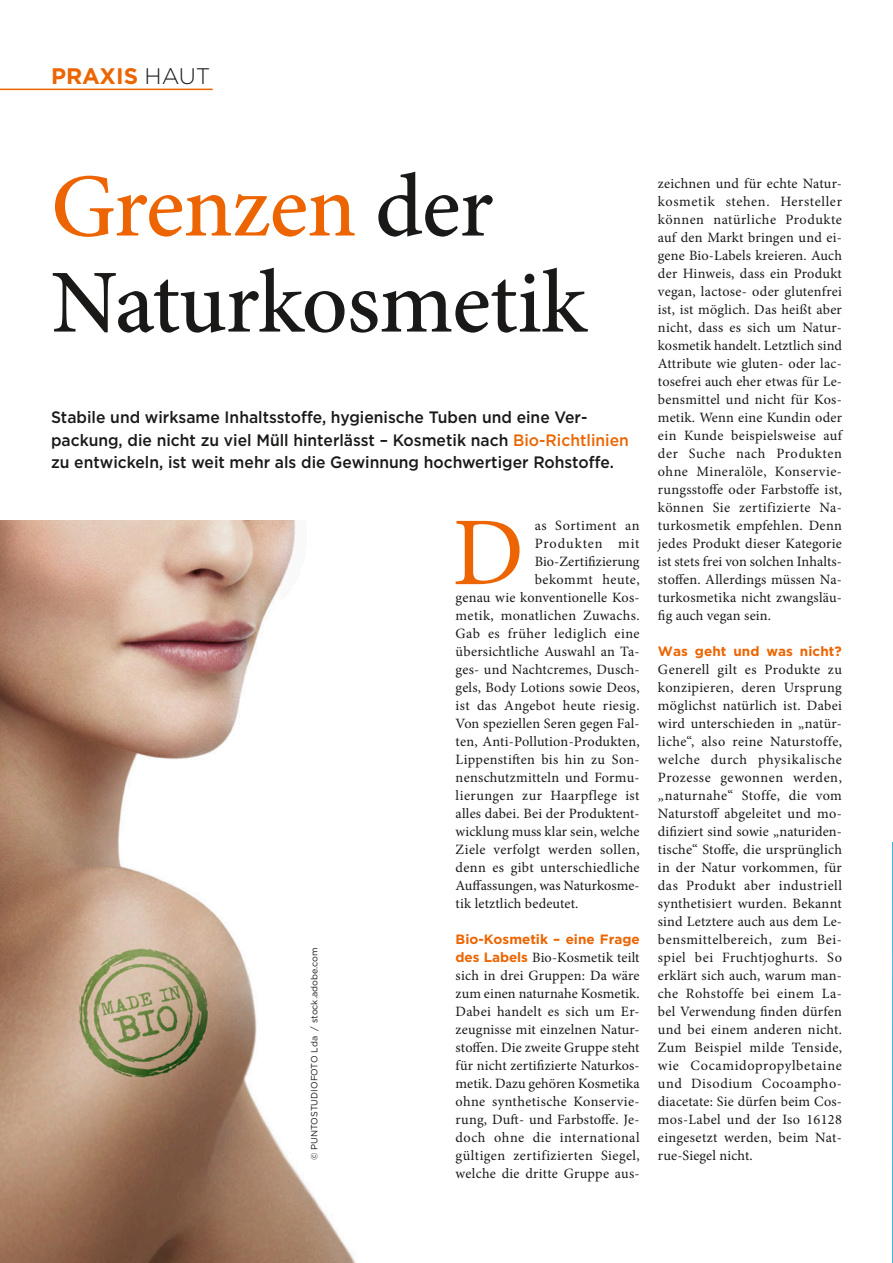
<style>
.page{position:relative;width:893px;height:1263px;background:#fff}
.page>*{position:absolute;margin:0;border:0;box-sizing:border-box;transform-origin:0 0}
.Intitial{font:97.35px "Minion Pro";color:#ec6502}
.t1{font:500 90px/96px "Minion Pro";letter-spacing:-.01em;color:#1a1918}
.Rubrik_Thema{font:700 22.5px "Gotham";color:#ec6502}
.Vorspann{font:500 16.5px/22.5px "Gotham";color:#1a1918;scale:.95 1}
.Grundtext{font:14.25px/18px "Minion Pro";letter-spacing:.015em;color:#1a1918;text-align:justify}
.Intitial-2{font:14.25px "Minion Pro";letter-spacing:.02em;color:#1a1918}
.Intitial-3{font:14.25px "Minion Pro";color:#1a1918}
.Intitial-4{font:14.25px "Minion Pro";letter-spacing:.06em;color:#1a1918}
.Grundtext-2{font:700 13.5px "Gotham";color:#ec6502}
.Bildquelle{font:9px "Gotham";color:#1a1918}
.s1{font-weight:300;color:#1a1918}
.s2{color:#ec6502}
.s3{font-family:"Gotham";font-weight:700;font-size:13.5px;color:#ec6502}
</style>
<div class="page">
<img style="left:0;top:520px;width:356px;height:743px">
<hr style="left:0;top:89px;width:213px;height:1px;background:#ec6502">
<svg style="left:892px;top:842px;width:1px;height:421px"></svg>
<p class="Rubrik_Thema" style="left:51px;top:61px;width:161px">PRAXIS <span class="s1">HAUT</span></p>
<p class="t1" style="left:51px;top:159px;width:537px"><span class="s2">Grenzen</span> der<br>Naturkosmetik</p>
<p class="Vorspann" style="left:51px;top:406px;width:610px">Stabile und wirksame Inhaltsstoffe, hygienische Tuben und eine Ver&shy;packung, die nicht zu viel Müll hinterlässt – Kosmetik nach <span class="s2">Bio-Richtlinien </span>zu entwickeln, ist weit mehr als die Gewinnung hochwertiger Rohstoffe.</p>
<p class="Bildquelle" style="left:309px;top:1160px;width:214px;rotate:-90deg">© PUNTOSTUDIOFOTO Lda / stock.adobe.com</p>
<p class="Intitial" style="left:452px;top:488px;width:73px">D</p>
<p class="Intitial-2" style="left:535px;top:516px;width:106px">as Sortiment an</p>
<p class="Intitial-4" style="left:535px;top:534px;width:106px">Produkten mit</p>
<p class="Intitial-2" style="left:535px;top:552px;width:106px">Bio-Zertifizierung</p>
<p class="Intitial-2" style="left:535px;top:570px;width:106px">bekommt heute,</p>
<p class="Intitial-2" style="left:456px;top:588px;width:186px">genau wie konventionelle Kos-</p>
<p class="Intitial-2" style="left:456px;top:606px;width:186px">metik, monatlichen Zuwachs.</p>
<p class="Intitial-2" style="left:456px;top:624px;width:186px">Gab es früher lediglich eine</p>
<p class="Intitial-2" style="left:456px;top:642px;width:186px">übersichtliche Auswahl an Ta-</p>
<p class="Intitial-2" style="left:456px;top:660px;width:186px">ges- und Nachtcremes, Dusch-</p>
<p class="Intitial-2" style="left:456px;top:678px;width:185px">gels, Body Lotions sowie Deos,</p>
<p class="Intitial-2" style="left:456px;top:696px;width:185px">ist das Angebot heute riesig.</p>
<p class="Intitial-2" style="left:456px;top:714px;width:186px">Von speziellen Seren gegen Fal-</p>
<p class="Intitial-2" style="left:456px;top:732px;width:186px">ten, Anti-Pollution-Produkten,</p>
<p class="Intitial-2" style="left:456px;top:750px;width:186px">Lippenstiften bis hin zu Son-</p>
<p class="Intitial-2" style="left:456px;top:768px;width:186px">nenschutzmitteln und Formu-</p>
<p class="Intitial-2" style="left:456px;top:786px;width:185px">lierungen zur Haarpflege ist</p>
<p class="Intitial-2" style="left:456px;top:804px;width:186px">alles dabei. Bei der Produktent-</p>
<p class="Intitial-2" style="left:456px;top:822px;width:186px">wicklung muss klar sein, welche</p>
<p class="Intitial-2" style="left:456px;top:840px;width:186px">Ziele verfolgt werden sollen,</p>
<p class="Intitial-2" style="left:456px;top:858px;width:186px">denn es gibt unterschiedliche</p>
<p class="Intitial-3" style="left:456px;top:876px;width:186px">Auffassungen, was Naturkosme-</p>
<p class="Intitial-2" style="left:456px;top:894px;width:124px">tik letztlich bedeutet.</p>
<p class="Grundtext-2" style="left:456px;top:930px;width:186px">Bio-Kosmetik – eine Frage</p>
<p class="Grundtext" style="left:456px;top:949px;width:186px"><span class="s3">des Labels</span> Bio-Kosmetik teilt sich in drei Gruppen: Da wäre zum einen naturnahe Kosmetik.<br>Dabei handelt es sich um Er&shy;zeugnisse mit einzelnen Natur&shy;stoffen. Die zweite Gruppe steht für nicht zertifizierte Naturkos&shy;metik. Dazu gehören Kosmetika ohne synthetische Konservie&shy;rung, Duft- und Farbstoffe. Je&shy;doch ohne die international gültigen zertifizierten Siegel, welche die dritte Gruppe aus-</p>
<p class="Grundtext" style="left:658px;top:175px;width:186px">zeichnen und für echte Natur&shy;kosmetik stehen. Hersteller können natürliche Produkte auf den Markt bringen und ei&shy;gene Bio-Labels kreieren. Auch der Hinweis, dass ein Produkt vegan, lactose- oder glutenfrei ist, ist möglich. Das heißt aber nicht, dass es sich um Natur&shy;kosmetik handelt. Letztlich sind Attribute wie gluten- oder lac&shy;tosefrei auch eher etwas für Le&shy;bensmittel und nicht für Kos&shy;metik. Wenn eine Kundin oder ein Kunde beispielsweise auf der Suche nach Produkten ohne Mineralöle, Konservie&shy;rungsstoffe oder Farbstoffe ist, können Sie zertifizierte Na&shy;turkosmetik empfehlen. Denn jedes Produkt dieser Kategorie ist stets frei von solchen Inhalts&shy;stoffen. Allerdings müssen Na&shy;turkosmetika nicht zwangsläu&shy;fig auch vegan sein.</p>
<p class="Grundtext-2" style="left:658px;top:642px;width:185px">Was geht und was nicht?</p>
<p class="Grundtext" style="left:658px;top:661px;width:186px">Generell gilt es Produkte zu konzipieren, deren Ursprung möglichst natürlich ist. Dabei wird unterschieden in „natür&shy;liche“, also reine Naturstoffe, welche durch physikalische Prozesse gewonnen werden, „naturnahe“ Stoffe, die vom Naturstoff abgeleitet und mo&shy;difiziert sind sowie „naturiden&shy;tische“ Stoffe, die ursprünglich in der Natur vorkommen, für das Produkt aber industriell synthetisiert wurden. Bekannt sind Letztere auch aus dem Le&shy;bensmittelbereich, zum Bei&shy;spiel bei Fruchtjoghurts. So erklärt sich auch, warum man&shy;che Rohstoffe bei einem La&shy;bel Verwendung finden dürfen und bei einem anderen nicht.<br>Zum Beispiel milde Tenside, wie Cocamidopropylbetaine und Disodium Cocoampho&shy;diacetate: Sie dürfen beim Cos&shy;mos-Label und der Iso 16128 eingesetzt werden, beim Nat&shy;rue-Siegel nicht.</p>
</div>
